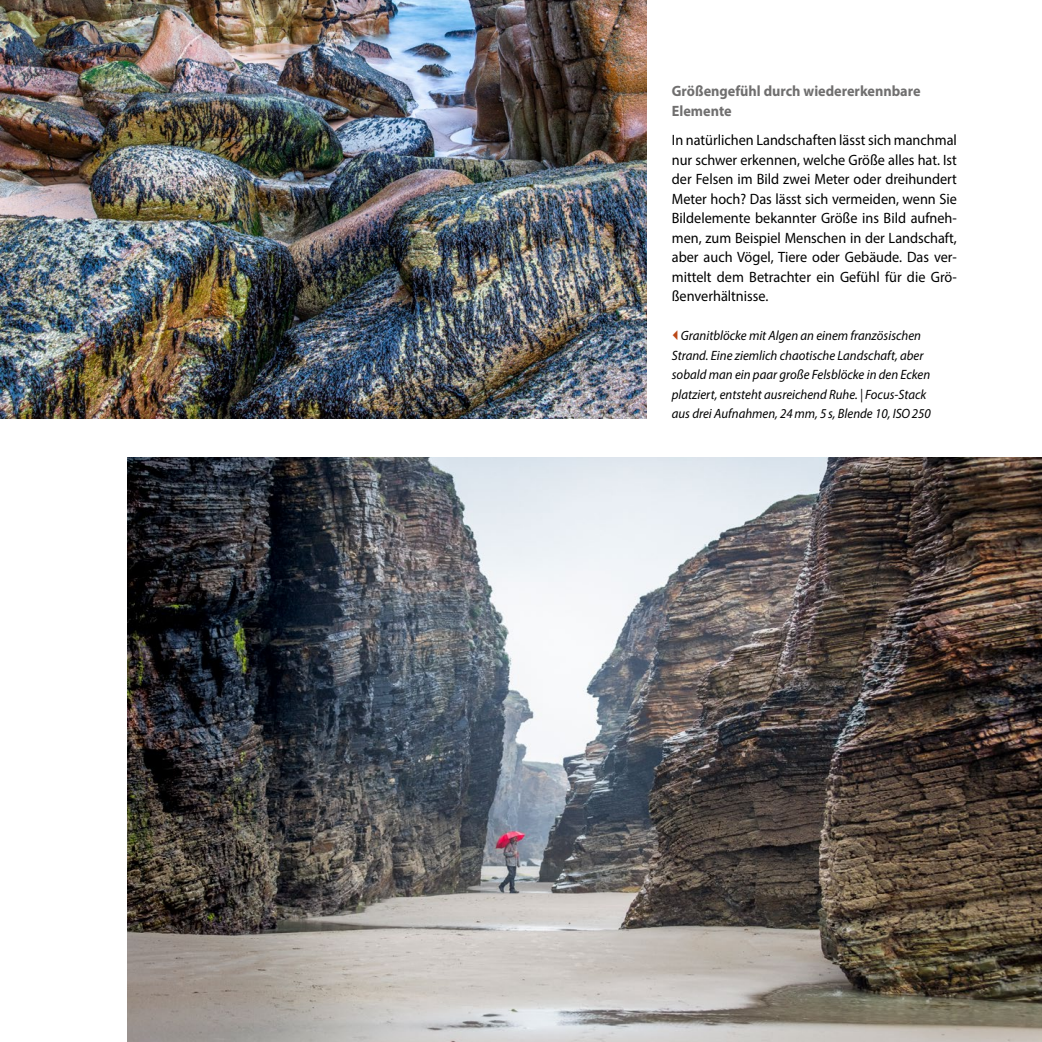
<style>
.page{position:relative;width:1042px;height:1042px;background:#fff}
.page>*{position:absolute;margin:0;border:0;box-sizing:border-box;transform-origin:0 0}
.Haupttext_Anf{font:15px/19.5px "Myriad Pro";color:#000;text-align:justify;scale:.95 1}
.Heading_3{font:700 15px/19.5px "Myriad Pro";color:#706f6f;scale:.95 1}
.BU_linksbündig_Grund{font:italic 13.5px/19.5px "Myriad Pro";color:#000;text-align:center;scale:.95 1}
</style>
<div class="page">
<img style="left:0;top:0;width:646px;height:418px">
<img style="left:128px;top:457px;width:914px;height:585px">
<p class="Heading_3" style="left:672px;top:81px;width:263px">Größengefühl durch wiedererkennbare<br>Elemente</p>
<p class="Haupttext_Anf" style="left:672px;top:130px;width:302px">In natürlichen Landschaften lässt sich manchmal nur schwer erkennen, welche Größe alles hat. Ist der Felsen im Bild zwei Meter oder dreihundert Meter hoch? Das lässt sich vermeiden, wenn Sie Bildelemente bekannter Größe ins Bild aufneh&shy;men, zum Beispiel Menschen in der Landschaft, aber auch Vögel, Tiere oder Gebäude. Das ver&shy;mittelt dem Betrachter ein Gefühl für die Grö&shy;ßenverhältnisse.</p>
<p class="BU_linksbündig_Grund" style="left:672px;top:326px;width:274px">Granitblöcke mit Algen an einem französischen Strand. Eine ziemlich chaotische Landschaft, aber sobald man ein paar große Felsblöcke in den Ecken platziert, entsteht ausreichend Ruhe. | Focus-Stack aus drei Aufnahmen, 24mm, 5 s, Blende 10, ISO250</p>
</div>
